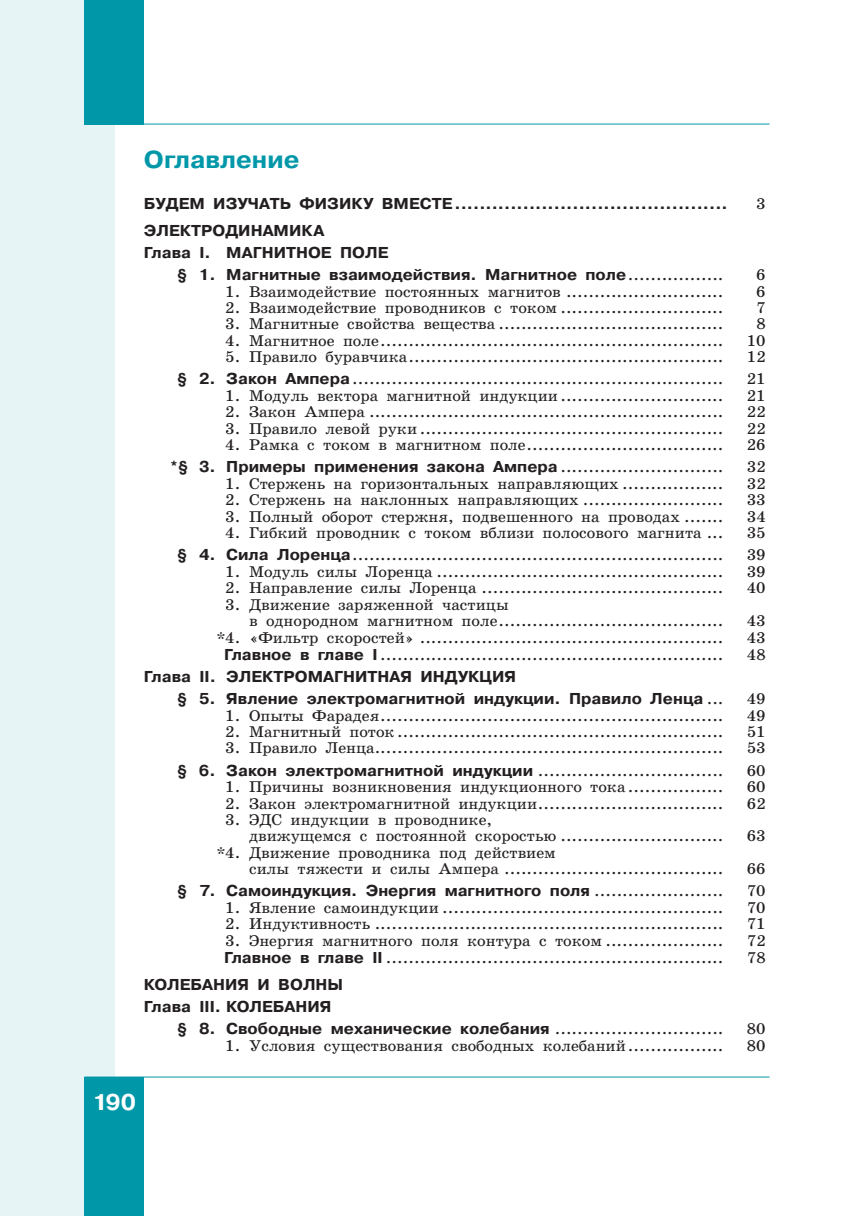
<style>
.page{position:relative;width:844px;height:1216px;background:#fff}
.page>*{position:absolute;margin:0;border:0;box-sizing:border-box;transform-origin:0 0}
.Глава{font:700 24.5px "Pragmatica C San Pin";color:#0098a9}
.t1{font:700 22.75px "Pragmatica C San Pin";color:#fff}
.основной{font:15.75px/16.4px "School Book C San Pin";color:#231f20}
.основной-2{font:700 15.75px "Pragmatica C San Pin";color:#231f20}
.s1{font-family:"School Book C San Pin";font-weight:400}
.s2{font-family:"Pragmatica C San Pin";font-weight:700}
</style>
<div class="page">
<div style="left:0;top:0;width:114px;height:1215px;background:#e6f4f6"></div>
<div style="left:84px;top:1076px;width:60px;height:139px;background:#0098a9"></div>
<div style="left:84px;top:0;width:60px;height:124px;background:#0098a9"></div>
<hr style="left:84px;top:124px;width:685px;height:1px;background:#0098a9">
<hr style="left:84px;top:1076px;width:685px;height:1px;background:#0098a9">
<p class="Глава" style="left:144px;top:146px;width:157px">Оглавление</p>
<p class="основной-2" style="left:144px;top:194px;width:585px">БУДЕМ ИЗУЧАТЬ ФИЗИКУ ВМЕСТЕ............................................</p>
<p class="основной" style="left:756px;top:195px;width:11px">3</p>
<p class="основной-2" style="left:144px;top:222px;width:182px">ЭЛЕКТРОДИНАМИКА</p>
<p class="основной-2" style="left:144px;top:244px;width:246px">Глава I. МАГНИТНОЕ ПОЛЕ</p>
<p class="основной-2" style="left:177px;top:266px;width:547px">§ 1. Магнитные взаимодействия. Магнитное поле<span class="s1">.................</span></p>
<p class="основной" style="left:756px;top:267px;width:11px">6</p>
<p class="основной" style="left:225px;top:283px;width:499px">1. Взаимодействие постоянных магнитов ............................</p>
<p class="основной" style="left:756px;top:283px;width:11px">6</p>
<p class="основной" style="left:225px;top:299px;width:499px">2. Взаимодействие проводников с током .............................</p>
<p class="основной" style="left:756px;top:299px;width:11px">7</p>
<p class="основной" style="left:225px;top:316px;width:499px">3. Магнитные свойства вещества ........................................</p>
<p class="основной" style="left:756px;top:316px;width:11px">8</p>
<p class="основной" style="left:225px;top:332px;width:499px">4. Магнитное поле.............................................................</p>
<p class="основной" style="left:746px;top:332px;width:20px">10</p>
<p class="основной" style="left:225px;top:349px;width:499px">5. Правило буравчика........................................................</p>
<p class="основной" style="left:746px;top:349px;width:20px">12</p>
<p class="основной" style="left:177px;top:371px;width:547px"><span class="s2">§ 2. Закон Ампера</span>..................................................................</p>
<p class="основной" style="left:746px;top:371px;width:20px">21</p>
<p class="основной" style="left:225px;top:387px;width:499px">1. Модуль вектора магнитной индукции.............................</p>
<p class="основной" style="left:746px;top:387px;width:20px">21</p>
<p class="основной" style="left:225px;top:404px;width:499px">2. Закон Ампера ...............................................................</p>
<p class="основной" style="left:746px;top:404px;width:20px">22</p>
<p class="основной" style="left:225px;top:420px;width:499px">3. Правило левой руки ......................................................</p>
<p class="основной" style="left:746px;top:420px;width:20px">22</p>
<p class="основной" style="left:225px;top:437px;width:499px">4. Рамка с током в магнитном поле...................................</p>
<p class="основной" style="left:746px;top:437px;width:20px">26</p>
<p class="основной-2" style="left:170px;top:458px;width:554px">*§ 3. Примеры применения закона Ампера <span class="s1">.............................</span></p>
<p class="основной" style="left:746px;top:459px;width:20px">32</p>
<p class="основной" style="left:225px;top:475px;width:499px">1. Стержень на горизонтальных направляющих ..................</p>
<p class="основной" style="left:746px;top:475px;width:20px">32</p>
<p class="основной" style="left:225px;top:492px;width:499px">2. Стержень на наклонных направляющих .........................</p>
<p class="основной" style="left:746px;top:492px;width:20px">33</p>
<p class="основной" style="left:225px;top:508px;width:499px">3. Полный оборот стержня, подвешенного на проводах .......</p>
<p class="основной" style="left:746px;top:508px;width:20px">34</p>
<p class="основной" style="left:225px;top:525px;width:499px">4. Гибкий проводник с током вблизи полосового магнита ...</p>
<p class="основной" style="left:746px;top:525px;width:20px">35</p>
<p class="основной" style="left:177px;top:547px;width:547px"><span class="s2">§ 4. Сила Лоренца</span>..................................................................</p>
<p class="основной" style="left:746px;top:547px;width:20px">39</p>
<p class="основной" style="left:225px;top:563px;width:499px">1. Модуль силы Лоренца ...................................................</p>
<p class="основной" style="left:746px;top:563px;width:20px">39</p>
<p class="основной" style="left:225px;top:580px;width:499px">2. Направление силы Лоренца ...........................................</p>
<p class="основной" style="left:746px;top:580px;width:20px">40</p>
<p class="основной" style="left:249px;top:596px;width:476px;text-indent:-24px">3. Движение заряженной частицы<br>в однородном магнитном поле........................................</p>
<p class="основной" style="left:746px;top:613px;width:20px">43</p>
<p class="основной" style="left:216px;top:629px;width:508px">*4. «Фильтр скоростей» ......................................................</p>
<p class="основной" style="left:746px;top:629px;width:20px">43</p>
<p class="основной" style="left:224px;top:646px;width:501px"><span class="s2">Главное в главе I</span> .............................................................</p>
<p class="основной" style="left:746px;top:646px;width:20px">48</p>
<p class="основной-2" style="left:144px;top:667px;width:373px">Глава II. ЭЛЕКТРОМАГНИТНАЯ ИНДУКЦИЯ</p>
<p class="основной-2" style="left:177px;top:690px;width:547px">§ 5. Явление электромагнитной индукции. Правило Ленца <span class="s1">...</span></p>
<p class="основной" style="left:746px;top:690px;width:20px">49</p>
<p class="основной" style="left:225px;top:707px;width:499px">1. Опыты Фарадея.............................................................</p>
<p class="основной" style="left:746px;top:707px;width:20px">49</p>
<p class="основной" style="left:225px;top:723px;width:499px">2. Магнитный поток ..........................................................</p>
<p class="основной" style="left:746px;top:723px;width:20px">51</p>
<p class="основной" style="left:225px;top:740px;width:499px">3. Правило Ленца..............................................................</p>
<p class="основной" style="left:746px;top:740px;width:20px">53</p>
<p class="основной" style="left:177px;top:762px;width:547px"><span class="s2">§ 6. Закон электромагнитной индукции</span> .................................</p>
<p class="основной" style="left:746px;top:762px;width:20px">60</p>
<p class="основной" style="left:225px;top:778px;width:499px">1. Причины возникновения индукционного тока .................</p>
<p class="основной" style="left:746px;top:778px;width:20px">60</p>
<p class="основной" style="left:225px;top:795px;width:499px">2. Закон электромагнитной индукции.................................</p>
<p class="основной" style="left:746px;top:795px;width:20px">62</p>
<p class="основной" style="left:249px;top:811px;width:476px;text-indent:-24px">3. ЭДС индукции в проводнике,<br>движущемся с постоянной скоростью .............................</p>
<p class="основной" style="left:746px;top:828px;width:20px">63</p>
<p class="основной" style="left:249px;top:844px;width:476px;text-indent:-32px">*4. Движение проводника под действием<br>силы тяжести и силы Ампера .......................................</p>
<p class="основной" style="left:746px;top:861px;width:20px">66</p>
<p class="основной-2" style="left:177px;top:882px;width:547px">§ 7. Самоиндукция. Энергия магнитного поля <span class="s1">.......................</span></p>
<p class="основной" style="left:746px;top:883px;width:20px">70</p>
<p class="основной" style="left:225px;top:899px;width:499px">1. Явление самоиндукции ..................................................</p>
<p class="основной" style="left:746px;top:899px;width:20px">70</p>
<p class="основной" style="left:225px;top:916px;width:499px">2. Индуктивность ..............................................................</p>
<p class="основной" style="left:746px;top:916px;width:20px">71</p>
<p class="основной" style="left:225px;top:932px;width:499px">3. Энергия магнитного поля контура с током .....................</p>
<p class="основной" style="left:746px;top:932px;width:20px">72</p>
<p class="основной" style="left:224px;top:949px;width:501px"><span class="s2">Главное в главе II</span> ............................................................</p>
<p class="основной" style="left:746px;top:949px;width:20px">78</p>
<p class="основной-2" style="left:144px;top:975px;width:201px">КОЛЕБАНИЯ И ВОЛНЫ</p>
<p class="основной-2" style="left:144px;top:998px;width:189px">Глава III. КОЛЕБАНИЯ</p>
<p class="основной-2" style="left:177px;top:1020px;width:547px">§ 8. Свободные механические колебания <span class="s1">..............................</span></p>
<p class="основной" style="left:746px;top:1020px;width:20px">80</p>
<p class="основной" style="left:225px;top:1037px;width:499px">1. Условия существования свободных колебаний.................</p>
<p class="основной" style="left:746px;top:1037px;width:20px">80</p>
<h2 class="t1" style="left:92px;top:1089px;width:45px">190</h2>
</div>
